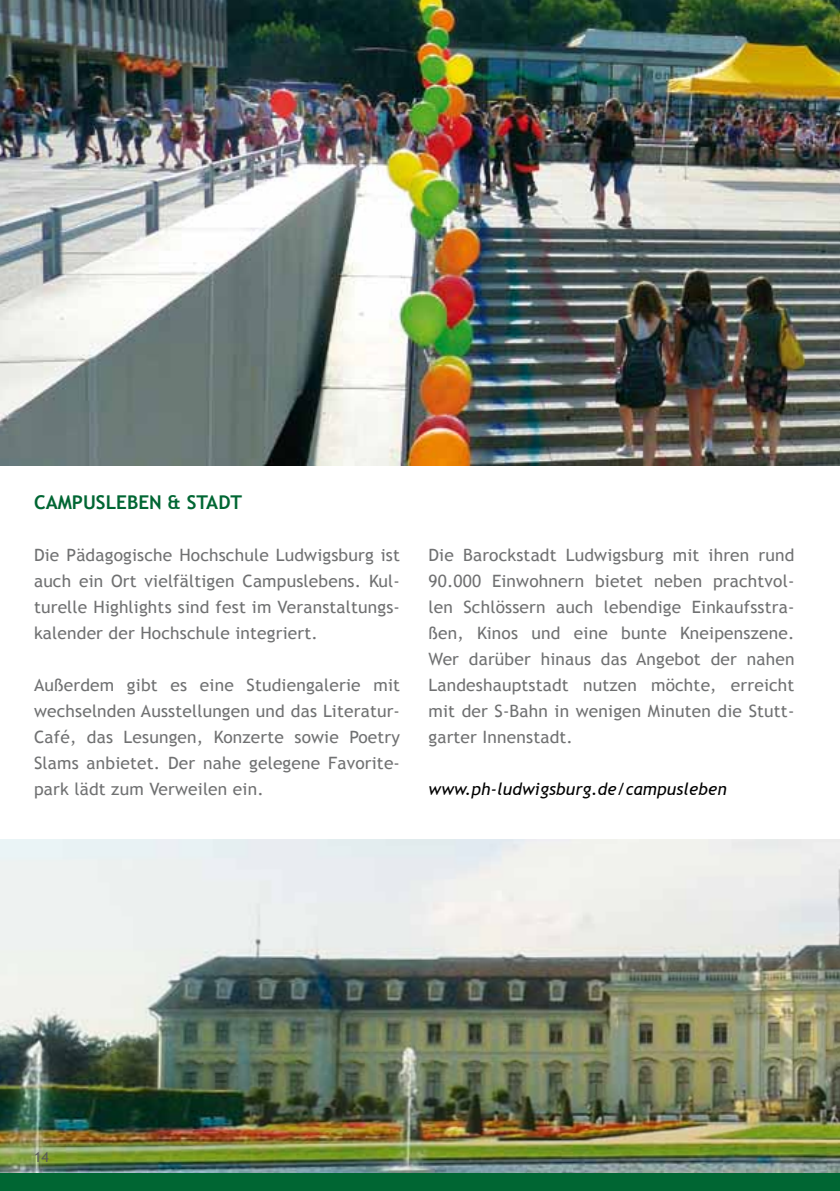
<style>
.page{position:relative;width:840px;height:1191px;background:#fff}
.page>*{position:absolute;margin:0;border:0;box-sizing:border-box;transform-origin:0 0}
.t1{font:700 19px "Trebuchet MS";color:#063}
.t2{font:17px/26px "Trebuchet MS";letter-spacing:.01em;color:#707172;text-align:justify}
.t3{font:italic 17px "Trebuchet MS";letter-spacing:.01em;color:#000}
.t4{font:14px "Trebuchet MS";color:#57585a}
</style>
<div class="page">
<img style="left:0;top:0;width:839px;height:465px">
<img style="left:0;top:839px;width:839px;height:335px">
<div style="left:0;top:1174px;width:839px;height:17px;background:#063"></div>
<p class="t1" style="left:34px;top:490px;width:209px">CAMPUSLEBEN &amp; STADT</p>
<p class="t2" style="left:34px;top:542px;width:367px">Die Pädagogische Hochschule Ludwigsburg ist auch ein Ort vielfältigen Campuslebens. Kul&shy;turelle Highlights sind fest im Veranstaltungs&shy;kalender der Hochschule integriert.</p>
<p class="t2" style="left:34px;top:672px;width:367px">Außerdem gibt es eine Studiengalerie mit wechselnden Ausstellungen und das Literatur-Café, das Lesungen, Konzerte sowie Poetry Slams anbietet. Der nahe gelegene Favorite&shy;park lädt zum Verweilen ein.</p>
<p class="t2" style="left:428px;top:542px;width:367px">Die Barockstadt Ludwigsburg mit ihren rund 90.000 Einwohnern bietet neben prachtvol&shy;len Schlössern auch lebendige Einkaufsstra&shy;ßen, Kinos und eine bunte Kneipenszene.<br>Wer darüber hinaus das Angebot der nahen Landeshauptstadt nutzen möchte, erreicht mit der S-Bahn in wenigen Minuten die Stutt&shy;garter Innenstadt.</p>
<p class="t3" style="left:428px;top:779px;width:299px">www.ph-ludwigsburg.de/campusleben</p>
<p class="t4" style="left:34px;top:1148px;width:16px">14</p>
</div>
